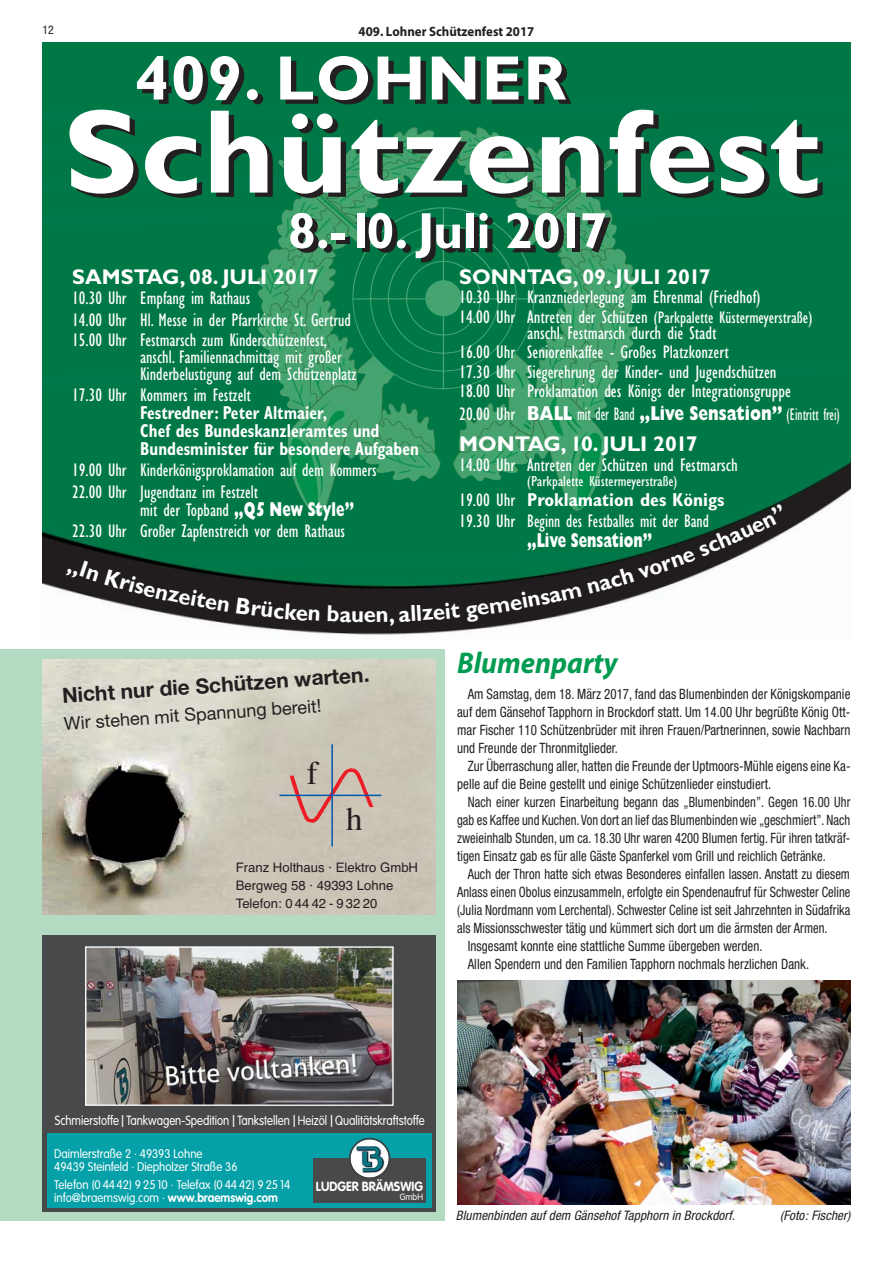
<style>
.page{position:relative;width:893px;height:1276px;background:#fff}
.page>*{position:absolute;margin:0;border:0;box-sizing:border-box;transform-origin:0 0}
.t1{font:700 120px "Gill Sans";letter-spacing:.015em;color:#fff}
.t2{font:700 63px "Gill Sans";letter-spacing:.025em;color:#fff}
.t3{font:700 51px "Gill Sans";letter-spacing:-.02em;color:#fff}
.t4{font:33px "Times";color:#231f20}
.t5{font:italic 700 30px "Myriad Pro";color:#009c51;scale:.95 1}
.t6{font:700 23.25px "Gill Sans";color:#fff;scale:.95 1}
.t7{font:700 21.3px "Gill Sans";color:#fff}
.t8{font:700 21px "Helvetica Neue";color:#231f20}
.t9{font:800 20.25px "Gill Sans";color:#fff;scale:.78 1}
.t10{font:800 20.25px "Gill Sans";color:#fff;scale:.68 1}
.t11{font:condensed 18.75px/19.5px "Gill Sans";color:#fff}
.t12{font:700 condensed 18.75px/18px "Gill Sans";color:#fff;scale:.88 1}
.t13{font:18px "Helvetica Neue";color:#231f20}
.t14{font:condensed 17.25px "Gill Sans";color:#fff}
.t15{font:condensed 15px "Gill Sans";color:#fff;scale:1.09 1}
.t16{font:condensed 14.25px "Helvetica Neue";letter-spacing:.005em;color:#231f20;scale:.88 1}
.t17{font:condensed 14.25px "Helvetica Neue";letter-spacing:.005em;color:#231f20;scale:.91 1}
.t18{font:700 13.5px "Myriad Pro";color:#231f20;scale:.95 1}
.t19{font:300 13.2px "VAG Rounded";color:#fff;scale:.87 1}
.t20{font:13.2px/18px "Helvetica";color:#231f20}
.t21{font:italic condensed 13.2px "Helvetica Neue";letter-spacing:.005em;color:#231f20}
.t22{font:700 13.2px "VAG Rounded";color:#fff;scale:.93 1}
.t23{font:300 12.3px/13.2px "VAG Rounded";color:#fff;scale:.94 1}
.t24{font:300 12.3px/13px "VAG Rounded";color:#fff;scale:.93 1}
.t25{font:condensed 12px "Helvetica Neue";color:#231f20}
.t26{font:300 9px "VAG Rounded";color:#fff;scale:.95 1}
.s1{font-weight:400}
.s2{font-weight:800;font-stretch:normal;font-size:20.25px}
.s3{font-size:18.75px}
.s4{font-weight:400;font-stretch:condensed;font-size:18.75px}
.s5{font-weight:400;font-stretch:condensed;font-size:17.25px}
.s6{font-weight:700}
.s7{font-size:15.75px}
</style>
<div class="page">
<div style="left:0;top:649px;width:444px;height:571px;background:#b4dac2"></div>
<img style="left:457px;top:980px;width:393px;height:224px">
<img style="left:43px;top:43px;width:807px;height:592px">
<img style="left:257px;top:159px;width:51px;height:121px">
<div style="left:43px;top:935px;width:393px;height:277px;background:#47494b"></div>
<div style="left:47px;top:1133px;width:385px;height:75px;background:#05a0a8"></div>
<img style="left:87px;top:948px;width:305px;height:156px">
<div style="left:85px;top:946px;width:309px;height:160px;border:1px solid #fff"></div>
<div style="left:313px;top:1158px;width:112px;height:44px;background:#47494b"></div>
<svg style="left:349px;top:1137px;width:41px;height:41px"></svg>
<img style="left:43px;top:659px;width:393px;height:255px">
<img style="left:284px;top:758px;width:93px;height:72px">
<hr style="left:331px;top:744px;width:2px;height:102px;background:#005aaa">
<hr style="left:279px;top:794px;width:102px;height:2px;background:#005aaa">
<svg style="left:66px;top:561px;width:163px;height:51px;background:#373b39"></svg>
<div style="left:236px;top:597px;width:84px;height:24px;background:#211d1e"></div>
<svg style="left:328px;top:605px;width:35px;height:17px"></svg>
<div style="left:377px;top:602px;width:83px;height:24px;background:#211d1e"></div>
<svg style="left:466px;top:503px;width:317px;height:119px"></svg>
<p class="t25" style="left:43px;top:26px;width:13px">12</p>
<p class="t18" style="left:359px;top:23px;width:186px">409. Lohner Schützenfest 2017</p>
<p class="t2" style="left:134px;top:57px;width:433px">409. LOHNER</p>
<p class="t1" style="left:64px;top:111px;width:756px">Schützenfest</p>
<p class="t3" style="left:288px;top:213px;width:321px">8.-10. Juli 2017</p>
<p class="t7" style="left:72px;top:269px;width:248px">SAMSTAG, 08. JULI 2017</p>
<p class="t11" style="left:72px;top:289px;width:280px;line-height:21.9px">10.30 Uhr Empfang im Rathaus<br>14.00 Uhr Hl. Messe in der Pfarrkirche St. Gertrud</p>
<p class="t11" style="left:140px;top:334px;width:218px;line-height:16.8px;text-indent:-68px">15.00 Uhr Festmarsch zum Kinderschützenfest, anschl. Familiennachmittag mit großer<br>Kinderbelustigung auf dem Schützenplatz</p>
<p class="t12" style="left:140px;top:388px;width:318px;text-indent:-68px"><span class="s1">17.30 Uhr Kommers im Festzelt<br></span>Festredner: Peter Altmaier,<br>Chef des Bundeskanzleramtes und<br>Bunde minister für besondere Aufgaben</p>
<p class="t11" style="left:72px;top:462px;width:306px;line-height:21.3px">19.00 Uhr Kinderkönigsproklamation auf dem Kommers<br>22.00 Uhr Jugendtanz im Festzelt</p>
<p class="t11" style="left:72px;top:501px;width:284px;line-height:21.6px;text-indent:68px">mit der Topband <span class="s2">„Q5 New Style”<br></span>22.30 Uhr Großer Zapfenstreich vor dem Rathaus</p>
<p class="t12" style="left:184px;top:442px;width:9px">s</p>
<p class="t6" style="left:364px;top:606px;width:14px">e</p>
<p class="t8" style="left:62px;top:688px;width:309px;rotate:-4deg">Nicht nur die Schützen warten.</p>
<p class="t13" style="left:64px;top:717px;width:259px;rotate:-4deg">Wir stehen mit Spannung bereit!</p>
<p class="t4" style="left:307px;top:761px;width:12px">f</p>
<p class="t4" style="left:346px;top:807px;width:18px">h</p>
<p class="t20" style="left:236px;top:859px;width:184px">Franz Holthaus · Elektro GmbH<br>Bergweg 58 · 49393 Lohne<br>Telefon: 0 44 42 - 9 32 20</p>
<p class="t7" style="left:459px;top:269px;width:253px">SONNTAG, 09. JULI 2017</p>
<p class="t11" style="left:459px;top:289px;width:303px">10.30 Uhr Kranzniederlegung am Ehrenmal (Friedhof)</p>
<p class="t14" style="left:459px;top:311px;width:355px"><span class="s3">14.00 Uhr Antreten der Schützen</span> (Parkpalette Küstermeyerstraße)</p>
<p class="t11" style="left:459px;top:325px;width:333px;text-indent:68px">anschl. Festmarsch durch die Stadt<br>16.00 Uhr Seniorenkaffee - Großes Platzkonzert<br>17.30 Uhr Siegerehrung der Kinder- und Jugendschützen 18.00 Uhr Proklamation des Königs der Integrationsgruppe</p>
<p class="t9" style="left:459px;top:406px;width:490px"><span class="s4">20.00 Uhr</span> BALL <span class="s4">mit der Band</span> „Live Sensation” <span class="s5">(Eintritt frei)</span></p>
<p class="t7" style="left:459px;top:436px;width:240px">MONTAG, 10. JULI 2017</p>
<p class="t11" style="left:459px;top:457px;width:280px">14.00 Uhr Antreten der Schützen und Festmarsch</p>
<p class="t15" style="left:527px;top:476px;width:139px">(Parkpalette Küstermeyerstraße)</p>
<p class="t11" style="left:459px;top:492px;width:267px;line-height:20.2px">19.00 Uhr <span class="s6">Proklamation des Königs<br></span>19.30 Uhr Beginn des Festballes mit der Band</p>
<p class="t10" style="left:527px;top:533px;width:185px">„Live Sensation”</p>
<p class="t5" style="left:457px;top:652px;width:170px">Blumenparty</p>
<p class="t17" style="left:468px;top:689px;width:422px">Am Samstag, dem 18. März 2017, fand das Blumenbinden der Königskompanie</p>
<p class="t17" style="left:457px;top:707px;width:434px">auf dem Gänsehof Tapphorn in Brockdorf statt. Um 14.00 Uhr begrüßte König Ott-</p>
<p class="t17" style="left:457px;top:725px;width:434px">mar Fischer 110 Schützenbrüder mit ihren Frauen/Partnerinnen, sowie Nachbarn</p>
<p class="t17" style="left:457px;top:743px;width:178px">und Freunde der Thronmitglieder.</p>
<p class="t17" style="left:468px;top:761px;width:422px">Zur Überraschung aller, hatten die Freunde der Uptmoors-Mühle eigens eine Ka-</p>
<p class="t17" style="left:457px;top:779px;width:347px">pelle auf die Beine gestellt und einige Schützenlieder einstudiert.</p>
<p class="t16" style="left:468px;top:797px;width:436px">Nach einer kurzen Einarbeitung begann das „Blumenbinden”. Gegen 16.00 Uhr</p>
<p class="t16" style="left:457px;top:815px;width:448px">gab es Kaffee und Kuchen. Von dort an lief das Blumenbinden wie „geschmiert”. Nach</p>
<p class="t16" style="left:457px;top:833px;width:448px">zweieinhalb Stunden, um ca. 18.30 Uhr waren 4200 Blumen fertig. Für ihren tatkräf-</p>
<p class="t16" style="left:457px;top:851px;width:420px">tigen Einsatz gab es für alle Gäste Spanferkel vom Grill und reichlich Getränke.</p>
<p class="t16" style="left:468px;top:869px;width:436px">Auch der Thron hatte sich etwas Besonderes einfallen lassen. Anstatt zu diesem</p>
<p class="t16" style="left:457px;top:887px;width:448px">Anlass einen Obolus einzusammeln, erfolgte ein Spendenaufruf für Schwester Celine</p>
<p class="t16" style="left:457px;top:905px;width:448px">(Julia Nordmann vom Lerchental). Schwester Celine ist seit Jahrzehnten in Südafrika</p>
<p class="t16" style="left:457px;top:923px;width:423px">als Missionsschwester tätig und kümmert sich dort um die ärmsten der Armen.</p>
<p class="t17" style="left:468px;top:941px;width:325px">Insgesamt konnte eine stattliche Summe übergeben werden.</p>
<p class="t17" style="left:468px;top:959px;width:377px">Allen Spendern und den Familien Tapphorn nochmals herzlichen Dank.</p>
<p class="t19" style="left:55px;top:1115px;width:426px">Schmierstoffe <span class="s7">|</span> Tankwagen-Spedition <span class="s7">|</span> Tankstellen <span class="s7">|</span> Heizöl <span class="s7">|</span> Qualitätskraftstoffe</p>
<p class="t24" style="left:54px;top:1148px;width:199px">Daimlerstraße 2 · 49393 Lohne<br>49439 Steinfeld · Diepholzer Straße 36</p>
<p class="t23" style="left:54px;top:1178px;width:253px">Telefon (0 4442) 9 25 10 · Telefax (0 44 42) 9 25 14 info@braemswig.com · <span class="s6">www.braemswig.com</span></p>
<p class="t22" style="left:316px;top:1181px;width:117px">LUDGER BRÄMSWIG</p>
<p class="t26" style="left:400px;top:1193px;width:26px">GmbH</p>
<p class="t21" style="left:456px;top:1211px;width:283px">Blumenbinden auf dem Gänsehof Tapphorn in Brockdorf.</p>
<p class="t21" style="left:780px;top:1211px;width:72px">(Foto: Fischer)</p>
</div>
